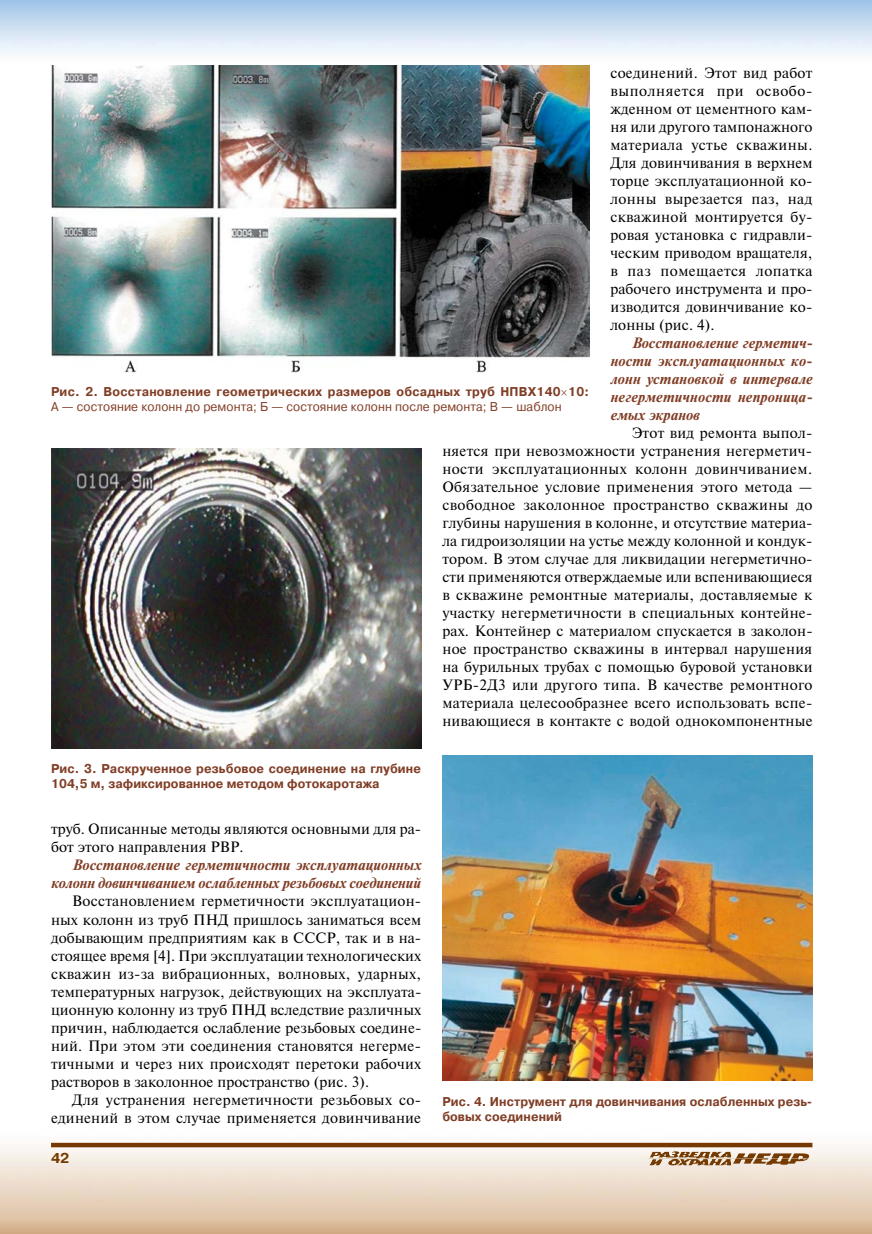
<style>
.page{position:relative;width:872px;height:1234px;background:#fff}
.page>*{position:absolute;margin:0;border:0;box-sizing:border-box;transform-origin:0 0}
.t1{font:15px/18px "Newton C";letter-spacing:.01em;color:#000;text-align:justify}
.t2{font:italic 700 15px/18px "Newton C";letter-spacing:.01em;color:#813e26;text-align:right}
.t3{font:700 14.25px "Pragmatica C";color:#753a02}
.t4{font:700 12.75px/15.3px "Pragmatica C";letter-spacing:.01em;color:#813e26;scale:.95 1}
.t5{font:12.75px "Pragmatica C";letter-spacing:.005em;color:#813e26;scale:.95 1}
</style>
<div class="page">
<img style="left:0;top:1142px;width:872px;height:91px">
<svg style="left:51px;top:1142px;width:761px;height:4px;fill:#753a02"></svg>
<img style="left:650px;top:1151px;width:80px;height:6px">
<img style="left:0;top:0;width:793px;height:66px">
<img style="left:51px;top:66px;width:538px;height:306px">
<img style="left:51px;top:448px;width:370px;height:300px">
<img style="left:442px;top:755px;width:370px;height:325px">
<p class="t1" style="left:610px;top:64px;width:204px">соединений. Этот вид работ выполняется при освобо&shy;жденном от цементного кам&shy;ня или другого тампонажного материала устье скважины.<br>Для довинчивания в верхнем торце эксплуатационной ко&shy;лонны вырезается паз, над скважиной монтируется бу&shy;ровая установка с гидравли&shy;ческим приводом вращателя, в паз помещается лопатка рабочего инструмента и про&shy;изводится довинчивание ко&shy;лонны (рис. 4).</p>
<p class="t2" style="left:610px;top:334px;width:204px;text-align:justify;text-indent:21px">Восстановление герметич&shy;ности эксплуатационных ко&shy;лонн установкой в интервале негерметичности непроница&shy;емых экранов</p>
<p class="t1" style="left:442px;top:424px;width:372px;text-indent:189px">Этот вид ремонта выпол&shy;няется при невозможности устранения негерметич&shy;ности эксплуатационных колонн довинчиванием.<br>Обязательное условие применения этого метода — свободное заколонное пространство скважины до глубины нарушения в колонне, и отсутствие материа&shy;ла гидроизоляции на устье между колонной и кондук&shy;тором. В этом случае для ликвидации негерметично&shy;сти применяются отверждаемые или вспенивающиеся в скважине ремонтные материалы, доставляемые к участку негерметичности в специальных контейне&shy;рах. Контейнер с материалом спускается в заколон&shy;ное пространство скважины в интервал нарушения на бурильных трубах с помощью буровой установки УРБ-2Д3 или другого типа. В качестве ремонтного материала целесообразнее всего использовать вспе&shy;нивающиеся в контакте с водой однокомпонентные</p>
<p class="t4" style="left:51px;top:384px;width:568px">Рис. 2. Восстановление геометрических размеров обсадных труб НПВХ140 10:</p>
<p class="t5" style="left:51px;top:399px;width:539px">А — состояние колонн до ремонта; Б — состояние колонн после ремонта; В — шаблон</p>
<p class="t4" style="left:51px;top:760px;width:391px">Рис. 3. Раскрученное резьбовое соединение на глубине<br>104,5 м, зафиксированное методом фотокаротажа</p>
<p class="t1" style="left:51px;top:820px;width:372px">труб. Описанные методы являются основными для ра&shy;бот этого направления РВР.</p>
<p class="t2" style="left:51px;top:856px;width:371px">Восстановление герметичности эксплуатационных колонн довинчиванием ослабленных резьбовых соединений</p>
<p class="t1" style="left:51px;top:892px;width:372px;text-indent:21px">Восстановлением герметичности эксплуатацион&shy;ных колонн из труб ПНД пришлось заниматься всем добывающим предприятиям как в СССР, так и в на&shy;стоящее время [4]. При эксплуатации технологических скважин из-за вибрационных, волновых, ударных, температурных нагрузок, действующих на эксплуата&shy;ционную колонну из труб ПНД вследствие различных причин, наблюдается ослабление резьбовых соедине&shy;ний. При этом эти соединения становятся негерме&shy;тичными и через них происходят перетоки рабочих растворов в заколонное пространство (рис. 3).</p>
<p class="t1" style="left:51px;top:1090px;width:371px;text-align:right">Для устранения негерметичности резьбовых со&shy;единений в этом случае применяется довинчивание</p>
<p class="t3" style="left:51px;top:1150px;width:20px">42</p>
<p class="t4" style="left:442px;top:1093px;width:391px">Рис. 4. Инструмент для довинчивания ослабленных резь&shy;бовых соединений</p>
</div>
